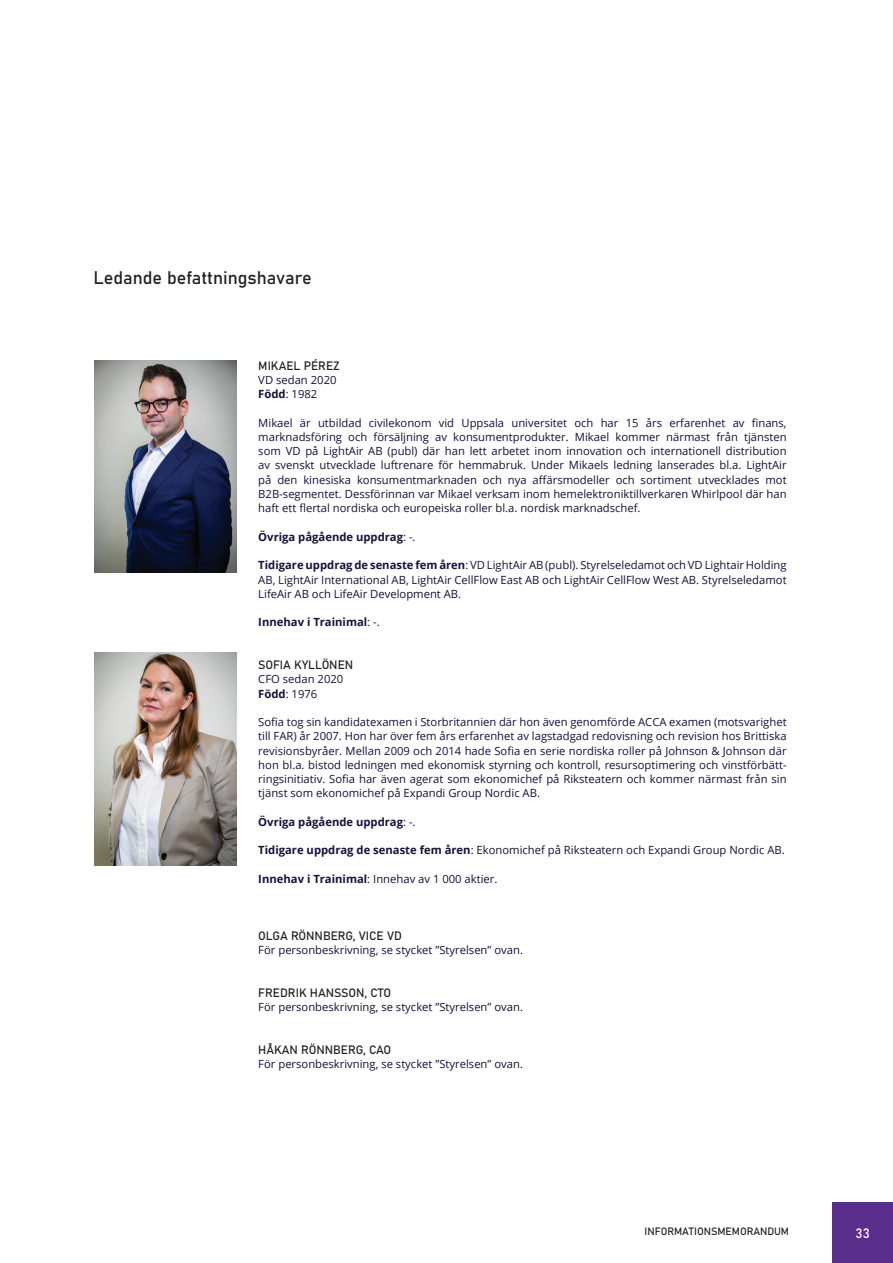
<style>
.page{position:relative;width:893px;height:1263px;background:#fff}
.page>*{position:absolute;margin:0;border:0;box-sizing:border-box;transform-origin:0 0}
.t1{font:18px "Bahnschrift";color:#231f20}
.t2{font:13.5px "Bahnschrift";color:#fff}
.t3{font:12px "Bahnschrift";color:#231f20}
.t4{font:11.25px/14.2px "Open Sans";color:#1a1038;text-align:justify}
.t5{font:700 11.25px "Open Sans";color:#1a1038}
.t6{font:10.5px "Bahnschrift";color:#231f20}
.s1{font-weight:700}
.s2{font-weight:400}
</style>
<div class="page">
<div style="left:832px;top:1202px;width:61px;height:61px;background:#592d8c"></div>
<img style="left:95px;top:360px;width:141px;height:213px">
<img style="left:95px;top:653px;width:141px;height:212px">
<h1 class="t1" style="left:94px;top:264px;width:220px">Ledande befattningshavare</h1>
<p class="t3" style="left:258px;top:356px;width:83px">MIKAEL PÉREZ</p>
<p class="t4" style="left:258px;top:372px;width:80px">VD sedan 2020<br><span class="s1">Född</span>: 1982</p>
<p class="t4" style="left:258px;top:415px;width:530px">Mikael är utbildad civilekonom vid Uppsala universitet och har 15 års erfarenhet av finans, marknadsföring och försäljning av konsumentprodukter. Mikael kommer närmast från tjänsten som VD på LightAir AB (publ) där han lett arbetet inom innovation och internationell distribution av svenskt utvecklade luftrenare för hemmabruk. Under Mikaels ledning lanserades bl.a. LightAir på den kinesiska konsumentmarknaden och nya affärsmodeller och sortiment utvecklades mot B2B-segmentet. Dessförinnan var Mikael verksam inom hemelektroniktillverkaren Whirlpool där han haft ett flertal nordiska och europeiska roller bl.a. nordisk marknadschef.</p>
<p class="t5" style="left:258px;top:529px;width:159px">Övriga pågående uppdrag<span class="s2">: -.</span></p>
<p class="t4" style="left:258px;top:558px;width:530px"><span class="s1">Tidigare uppdrag de senaste fem åren</span>: VD LightAir AB (publ). Styrelseledamot och VD Lightair Holding AB, LightAir International AB, LightAir CellFlow East AB och LightAir CellFlow West AB. Styrelseledamot LifeAir AB och LifeAir Development AB.</p>
<p class="t5" style="left:258px;top:614px;width:123px">Innehav i Trainimal<span class="s2">: -.</span></p>
<p class="t3" style="left:258px;top:656px;width:96px">SOFIA KYLLÖNEN</p>
<p class="t4" style="left:258px;top:672px;width:86px">CFO sedan 2020<br><span class="s1">Född</span>: 1976</p>
<p class="t4" style="left:258px;top:714px;width:530px">Sofia tog sin kandidatexamen i Storbritannien där hon även genomförde ACCA examen (motsvarighet till FAR) år 2007. Hon har över fem års erfarenhet av lagstadgad redovisning och revision hos Brittiska revisionsbyråer. Mellan 2009 och 2014 hade Sofia en serie nordiska roller på Johnson &amp; Johnson där hon bl.a. bistod ledningen med ekonomisk styrning och kontroll, resursoptimering och vinstförbätt&shy;ringsinitiativ. Sofia har även agerat som ekonomichef på Riksteatern och kommer närmast från sin tjänst som ekonomichef på Expandi Group Nordic AB.</p>
<p class="t5" style="left:258px;top:814px;width:159px">Övriga pågående uppdrag<span class="s2">: -.</span></p>
<p class="t4" style="left:258px;top:843px;width:528px"><span class="s1">Tidigare uppdrag de senaste fem åren</span>: Ekonomichef på Riksteatern och Expandi Group Nordic AB.</p>
<p class="t4" style="left:258px;top:871px;width:241px"><span class="s1">Innehav i Trainimal</span>: Innehav av 1 000 aktier.</p>
<p class="t3" style="left:258px;top:926px;width:145px">OLGA RÖNNBERG, VICE VD</p>
<p class="t4" style="left:258px;top:942px;width:266px">För personbeskrivning, se stycket ”Styrelsen” ovan.</p>
<p class="t3" style="left:258px;top:983px;width:135px">FREDRIK HANSSON, CTO</p>
<p class="t4" style="left:258px;top:999px;width:266px">För personbeskrivning, se stycket ”Styrelsen” ovan.</p>
<p class="t3" style="left:258px;top:1040px;width:134px">HÅKAN RÖNNBERG, CAO</p>
<p class="t4" style="left:258px;top:1056px;width:266px">För personbeskrivning, se stycket ”Styrelsen” ovan.</p>
<p class="t6" style="left:645px;top:1223px;width:146px">INFORMATIONSMEMORANDUM</p>
<p class="t2" style="left:855px;top:1222px;width:16px">33</p>
</div>
